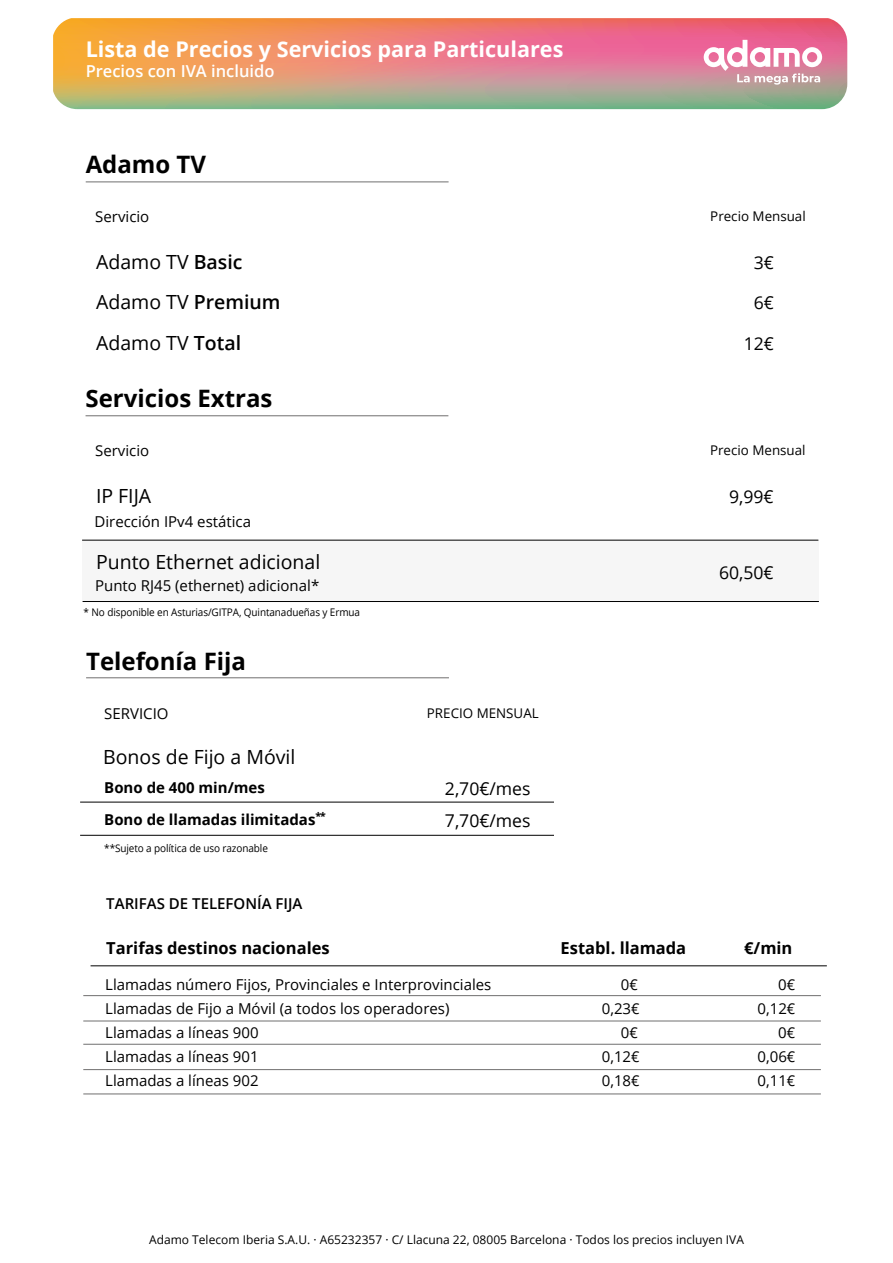
<style>
.page{position:relative;width:893px;height:1263px;background:#fff}
.page>*{position:absolute;margin:0;border:0;box-sizing:border-box;transform-origin:0 0}
.t1{font:700 24px "Open Sans";color:#000}
.t2{font:700 21.6px "Open Sans";color:#fff}
.t3{font:19.5px "Open Sans";color:#000}
.t4{font:17.55px/32.1px "Open Sans";color:#000}
.t5{font:700 16.5px "Open Sans";color:#000}
.t6{font:600 16.5px "Open Sans";color:#fff}
.t7{font:15px "Open Sans";color:#000}
.t8{font:700 15px/32.1px "Open Sans";color:#000}
.t9{font:600 15px "Open Sans";color:#000}
.t10{font:13.35px "Open Sans";color:#000}
.t11{font:12px "Open Sans";color:#000}
.t12{font:10.5px "Open Sans";letter-spacing:-.01em;color:#000;scale:.95 1}
.s1{font-weight:600}
.s2{font-size:18px}
</style>
<div class="page">
<div style="left:82px;top:540px;width:736px;height:61px;background:#f6f6f6"></div>
<hr style="left:86px;top:415px;width:362px;height:1px;background:#706f6f">
<hr style="left:82px;top:540px;width:736px;height:1px;background:#000">
<hr style="left:83px;top:601px;width:736px;height:1px;background:#000">
<hr style="left:86px;top:677px;width:363px;height:1px;background:#706f6f">
<hr style="left:80px;top:835px;width:474px;height:1px;background:#000">
<hr style="left:80px;top:802px;width:474px;height:1px;background:#000">
<hr style="left:83px;top:995px;width:738px;height:1px;background:#706f6f">
<hr style="left:83px;top:1044px;width:738px;height:1px;background:#706f6f">
<hr style="left:83px;top:1020px;width:738px;height:1px;background:#706f6f">
<hr style="left:83px;top:1069px;width:738px;height:1px;background:#706f6f">
<hr style="left:83px;top:1093px;width:738px;height:1px;background:#706f6f">
<hr style="left:91px;top:965px;width:736px;height:1px;background:#000">
<svg style="left:53px;top:18px;width:794px;height:91px;background:#d59379"></svg>
<svg style="left:704px;top:40px;width:118px;height:45px"></svg>
<hr style="left:86px;top:182px;width:363px;height:1px;background:#706f6f">
<h2 class="t2" style="left:86px;top:34px;width:479px">Lista de Precios y Servicios para Particulares</h2>
<p class="t6" style="left:86px;top:60px;width:190px">Precios con IVA incluido</p>
<h1 class="t1" style="left:86px;top:147px;width:122px">Adamo TV</h1>
<p class="t7" style="left:95px;top:206px;width:56px">Servicio</p>
<p class="t10" style="left:710px;top:207px;width:97px">Precio Mensual</p>
<h3 class="t3" style="left:96px;top:249px;width:148px">Adamo TV <span class="s1">Basic</span></h3>
<p class="t4" style="left:754px;top:246px;width:22px">3<span class="s2">€</span></p>
<h3 class="t3" style="left:96px;top:288px;width:186px">Adamo TV <span class="s1">Premium</span></h3>
<p class="t4" style="left:754px;top:286px;width:22px">6<span class="s2">€</span></p>
<h3 class="t3" style="left:96px;top:329px;width:146px">Adamo TV <span class="s1">Total</span></h3>
<p class="t4" style="left:744px;top:327px;width:32px">12<span class="s2">€</span></p>
<h1 class="t1" style="left:86px;top:381px;width:189px">Servicios Extras</h1>
<p class="t7" style="left:95px;top:440px;width:56px">Servicio</p>
<p class="t10" style="left:710px;top:441px;width:97px">Precio Mensual</p>
<h3 class="t3" style="left:96px;top:482px;width:57px">IP FIJA</h3>
<p class="t4" style="left:729px;top:480px;width:46px">9,99<span class="s2">€</span></p>
<p class="t7" style="left:95px;top:511px;width:158px">Dirección IPv4 estática</p>
<h3 class="t3" style="left:96px;top:549px;width:226px">Punto Ethernet adicional</h3>
<p class="t7" style="left:95px;top:575px;width:226px">Punto RJ45 (ethernet) adicional*</p>
<p class="t12" style="left:84px;top:605px;width:293px">* No disponible en Asturias/GITPA, Quintanadueñas y Ermua</p>
<h1 class="t1" style="left:86px;top:644px;width:161px">Telefonía Fija</h1>
<p class="t7" style="left:104px;top:703px;width:66px">SERVICIO</p>
<h3 class="t3" style="left:103px;top:743px;width:194px">Bonos de Fijo a Móvil</h3>
<p class="t8" style="left:104px;top:771px;width:223px">Bono de 400 min/mes<br>Bono de llamadas ilimitadas<sup>**</sup></p>
<p class="t12" style="left:104px;top:841px;width:174px">**Sujeto a política de uso razonable</p>
<p class="t10" style="left:427px;top:704px;width:113px">PRECIO MENSUAL</p>
<p class="t4" style="left:445px;top:772px;width:87px">2,70<span class="s2">€</span>/mes<br>7,70<span class="s2">€</span>/mes</p>
<p class="t4" style="left:719px;top:556px;width:56px">60,50<span class="s2">€</span></p>
<p class="t9" style="left:106px;top:893px;width:198px">TARIFAS DE TELEFONÍA FIJA</p>
<p class="t5" style="left:106px;top:936px;width:225px">Tarifas destinos nacionales</p>
<p class="t7" style="left:105px;top:975px;width:388px">Llamadas número Fijos, Provinciales e Interprovinciales</p>
<p class="t7" style="left:621px;top:975px;width:18px">0€</p>
<p class="t7" style="left:778px;top:975px;width:18px">0€</p>
<p class="t7" style="left:105px;top:999px;width:346px">Llamadas de Fijo a Móvil (a todos los operadores)</p>
<p class="t7" style="left:602px;top:999px;width:39px">0,23€</p>
<p class="t7" style="left:757px;top:999px;width:39px">0,12€</p>
<p class="t7" style="left:105px;top:1023px;width:155px">Llamadas a líneas 900</p>
<p class="t7" style="left:621px;top:1023px;width:18px">0€</p>
<p class="t7" style="left:778px;top:1023px;width:18px">0€</p>
<p class="t7" style="left:105px;top:1047px;width:155px">Llamadas a líneas 901</p>
<p class="t7" style="left:602px;top:1047px;width:39px">0,12€</p>
<p class="t7" style="left:757px;top:1047px;width:39px">0,06€</p>
<p class="t7" style="left:105px;top:1071px;width:155px">Llamadas a líneas 902</p>
<p class="t7" style="left:602px;top:1071px;width:39px">0,18€</p>
<p class="t7" style="left:757px;top:1071px;width:39px">0,11€</p>
<p class="t5" style="left:561px;top:936px;width:127px">Establ. llamada</p>
<p class="t5" style="left:744px;top:936px;width:50px">€/min</p>
<p class="t11" style="left:149px;top:1231px;width:596px">Adamo Telecom Iberia S.A.U. · A65232357 · C/ Llacuna 22, 08005 Barcelona · Todos los precios incluyen IVA</p>
</div>
